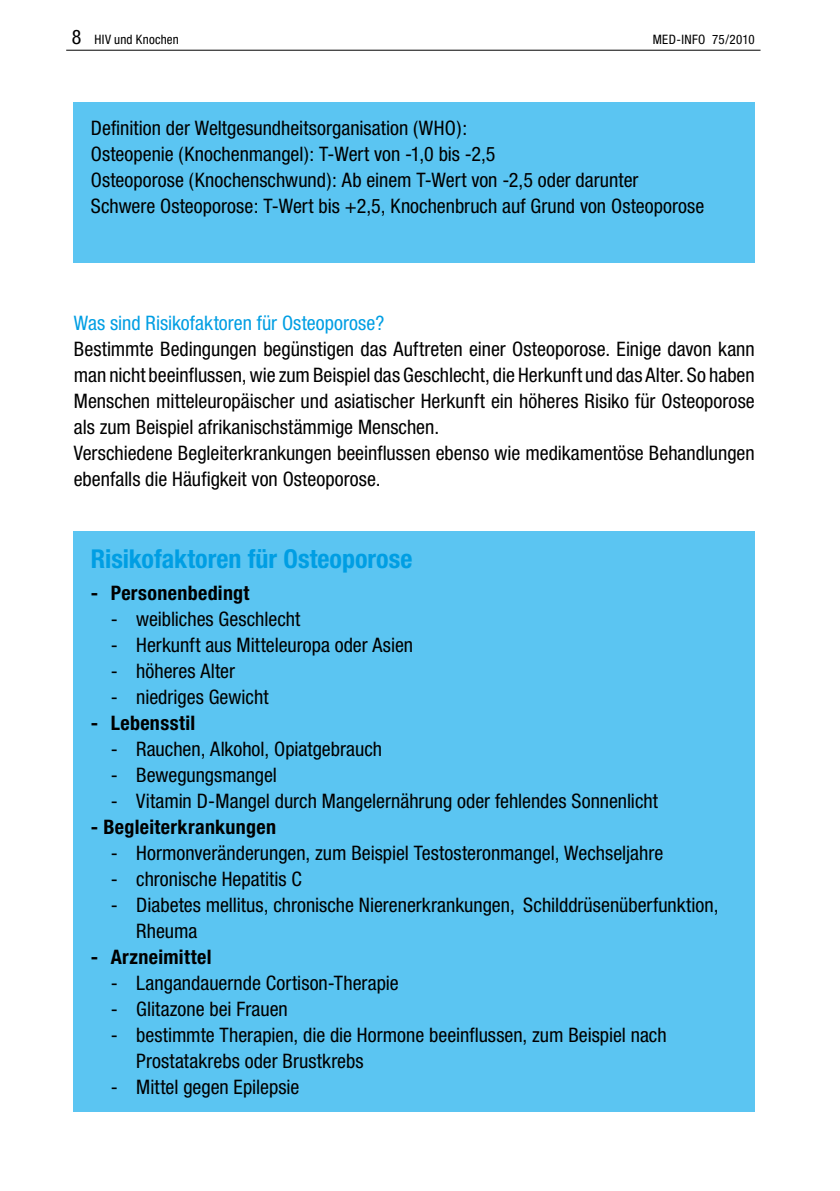
<style>
.page{position:relative;width:840px;height:1191px;background:#fff}
.page>*{position:absolute;margin:0;border:0;box-sizing:border-box;transform-origin:0 0}
.t1{font:700 condensed 26px "Helvetica Neue";color:#009ee3}
.t2{font:condensed 20px/26px "Helvetica Neue";color:#000}
.t3{font:700 condensed 20px "Helvetica Neue";letter-spacing:.015em;color:#000}
.t4{font:condensed 20px "Helvetica Neue";letter-spacing:.005em;color:#009ee3}
.t5{font:condensed 13px "Helvetica Neue";letter-spacing:.02em;color:#000}
.s1{font-size:20px}
</style>
<div class="page">
<hr style="left:66px;top:50px;width:694px;height:1px;background:#000">
<div style="left:74px;top:102px;width:680px;height:160px;background:#5bc5f2"></div>
<div style="left:74px;top:531px;width:680px;height:580px;background:#5bc5f2"></div>
<p class="t5" style="left:72px;top:32px;width:108px"><span class="s1">8</span> HIV und Knochen</p>
<p class="t5" style="left:652px;top:32px;width:104px">MED-INFO 75/2010</p>
<p class="t2" style="left:91px;top:115px;width:614px">Definition der Weltgesundheitsorganisation (WHO):<br>Osteopenie (Knochenmangel): T-Wert von -1,0 bis -2,5<br>Osteoporose (Knochenschwund): Ab einem T-Wert von -2,5 oder darunter Schwere Osteoporose: T-Wert bis +2,5, Knochenbruch auf Grund von Osteoporose</p>
<p class="t4" style="left:74px;top:312px;width:312px">Was sind Risikofaktoren für Osteoporose?</p>
<p class="t2" style="left:74px;top:336px;width:682px">Bestimmte Bedingungen begünstigen das Auftreten einer Osteoporose. Einige davon kann man nicht beeinflussen, wie zum Beispiel das Geschlecht, die Herkunft und das Alter. So haben Menschen mitteleuropäischer und asiatischer Herkunft ein höheres Risiko für Osteoporose als zum Beispiel afrikanischstämmige Menschen.<br>Verschiedene Begleiterkrankungen beeinflussen ebenso wie medikamentöse Behandlungen ebenfalls die Häufigkeit von Osteoporose.</p>
<h1 class="t1" style="left:91px;top:543px;width:323px">Risikofaktoren für Osteoporose</h1>
<p class="t3" style="left:91px;top:581px;width:160px">- Personenbedingt</p>
<p class="t2" style="left:111px;top:606px;width:191px">- weibliches Geschlecht</p>
<p class="t2" style="left:111px;top:632px;width:304px">- Herkunft aus Mitteleuropa oder Asien</p>
<p class="t2" style="left:111px;top:658px;width:126px">- höheres Alter</p>
<p class="t2" style="left:111px;top:684px;width:159px">- niedriges Gewicht</p>
<p class="t3" style="left:91px;top:711px;width:106px">- Lebensstil</p>
<p class="t2" style="left:111px;top:736px;width:273px">- Rauchen, Alkohol, Opiatgebrauch</p>
<p class="t2" style="left:111px;top:762px;width:168px">- Bewegungsmangel</p>
<p class="t2" style="left:111px;top:788px;width:548px">- Vitamin D-Mangel durch Mangelernährung oder fehlendes Sonnenlicht</p>
<p class="t3" style="left:91px;top:815px;width:187px">- Begleiterkrankungen</p>
<p class="t2" style="left:111px;top:840px;width:553px">- Hormonveränderungen, zum Beispiel Testosteronmangel, Wechseljahre</p>
<p class="t2" style="left:111px;top:866px;width:193px">- chronische Hepatitis C</p>
<p class="t2" style="left:136px;top:892px;width:583px;text-indent:-26px">- Diabetes mellitus, chronische Nierenerkrankungen, Schilddrüsenüberfunktion,<br>Rheuma</p>
<p class="t3" style="left:91px;top:945px;width:122px">- Arzneimittel</p>
<p class="t2" style="left:111px;top:970px;width:289px">- Langandauernde Cortison-Therapie</p>
<p class="t2" style="left:111px;top:996px;width:178px">- Glitazone bei Frauen</p>
<p class="t2" style="left:136px;top:1022px;width:531px;text-indent:-26px">- bestimmte Therapien, die die Hormone beeinflussen, zum Beispiel nach<br>Prostatakrebs oder Brustkrebs</p>
<p class="t2" style="left:111px;top:1074px;width:190px">- Mittel gegen Epilepsie</p>
</div>
